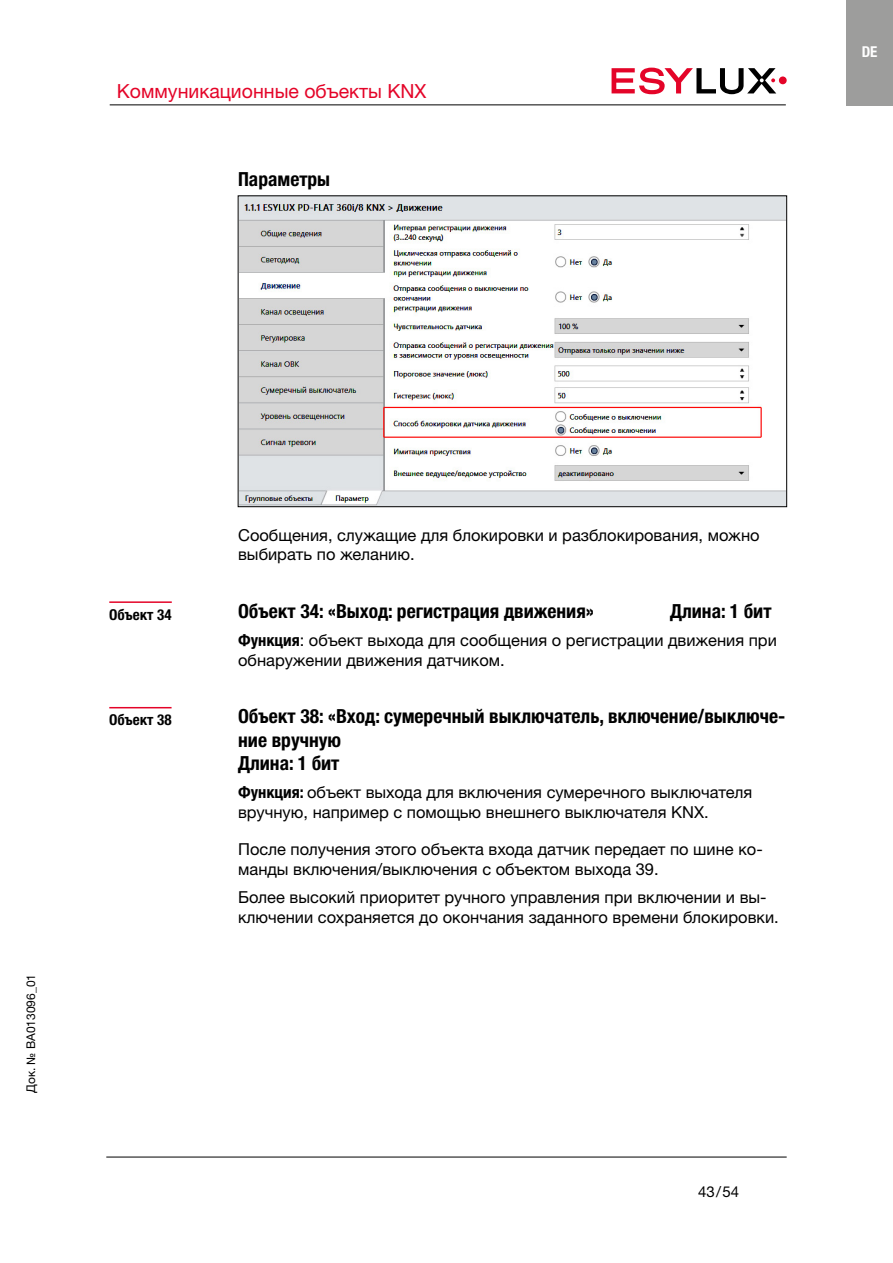
<style>
.page{position:relative;width:893px;height:1263px;background:#fff}
.page>*{position:absolute;margin:0;border:0;box-sizing:border-box;transform-origin:0 0}
.t1{font:700 condensed 19.5px/23.4px "Helvetica Neue LTW1 G";color:#000}
.t2{font:19.5px "Helvetica Neue LTW1 G";color:#e40428}
.t3{font:16.5px/19.8px "Helvetica Neue LTW1 G";color:#000}
.t4{font:700 condensed 15px "Helvetica Neue LTW1 G";color:#000}
.t5{font:15px "Helvetica Neue LTW1 G";color:#000}
.t6{font:700 condensed 15px "Helvetica Neue LTW1 G";color:#fff}
.t7{font:12px "Helvetica Neue LTW1 G";color:#000}
.s1{font-weight:700;font-stretch:condensed}
</style>
<div class="page">
<hr style="left:106px;top:1157px;width:681px;height:1px;background:#000">
<div style="left:779px;top:76px;width:8px;height:8px;background:#e40428;border-radius:50%"></div>
<svg style="left:612px;top:68px;width:164px;height:26px"></svg>
<hr style="left:110px;top:104px;width:676px;height:1px;background:#000">
<div style="left:846px;top:0;width:47px;height:105px;background:#9d9d9c"></div>
<img style="left:240px;top:198px;width:545px;height:307px">
<div style="left:238px;top:196px;width:549px;height:311px;border:1px solid #000"></div>
<hr style="left:109px;top:601px;width:63px;height:2px;background:#e40428">
<hr style="left:109px;top:707px;width:63px;height:1px;background:#e40428">
<p class="t2" style="left:117px;top:79px;width:311px">Коммуникационные объекты KNX</p>
<p class="t1" style="left:238px;top:167px;width:94px">Параметры</p>
<p class="t6" style="left:862px;top:43px;width:17px">DE</p>
<p class="t7" style="left:24px;top:1093px;width:121px;rotate:-90deg">Док. № BA013096_01</p>
<p class="t4" style="left:109px;top:606px;width:64px">Объект 34</p>
<p class="t4" style="left:109px;top:711px;width:64px">Объект 38</p>
<p class="t3" style="left:238px;top:525px;width:523px">Сообщения, служащие для блокировки и разблокирования, можно выбирать по желанию.</p>
<p class="t1" style="left:238px;top:599px;width:358px">Объект 34: «Выход: регистрация движения»</p>
<p class="t1" style="left:670px;top:599px;width:103px">Длина: 1 бит</p>
<p class="t3" style="left:238px;top:630px;width:540px"><span class="s1">Функция</span>: объект выхода для сообщения о регистрации движения при обнаружении движения датчиком.</p>
<p class="t1" style="left:238px;top:705px;width:549px">Объект 38: «Вход: сумеречный выключатель, включение/выключе&shy;ние вручную<br>Длина: 1 бит</p>
<p class="t3" style="left:238px;top:782px;width:516px"><span class="s1">Функция:</span> объект выхода для включения сумеречного выключателя вручную, например с помощью внешнего выключателя KNX.</p>
<p class="t3" style="left:238px;top:839px;width:526px">После получения этого объекта входа датчик передает по шине ко&shy;манды включения/выключения с объектом выхода 39.</p>
<p class="t3" style="left:238px;top:887px;width:542px">Более высокий приоритет ручного управления при включении и вы&shy;ключении сохраняется до окончания заданного времени блокировки.</p>
<p class="t5" style="left:698px;top:1182px;width:42px">43 / 54</p>
</div>
